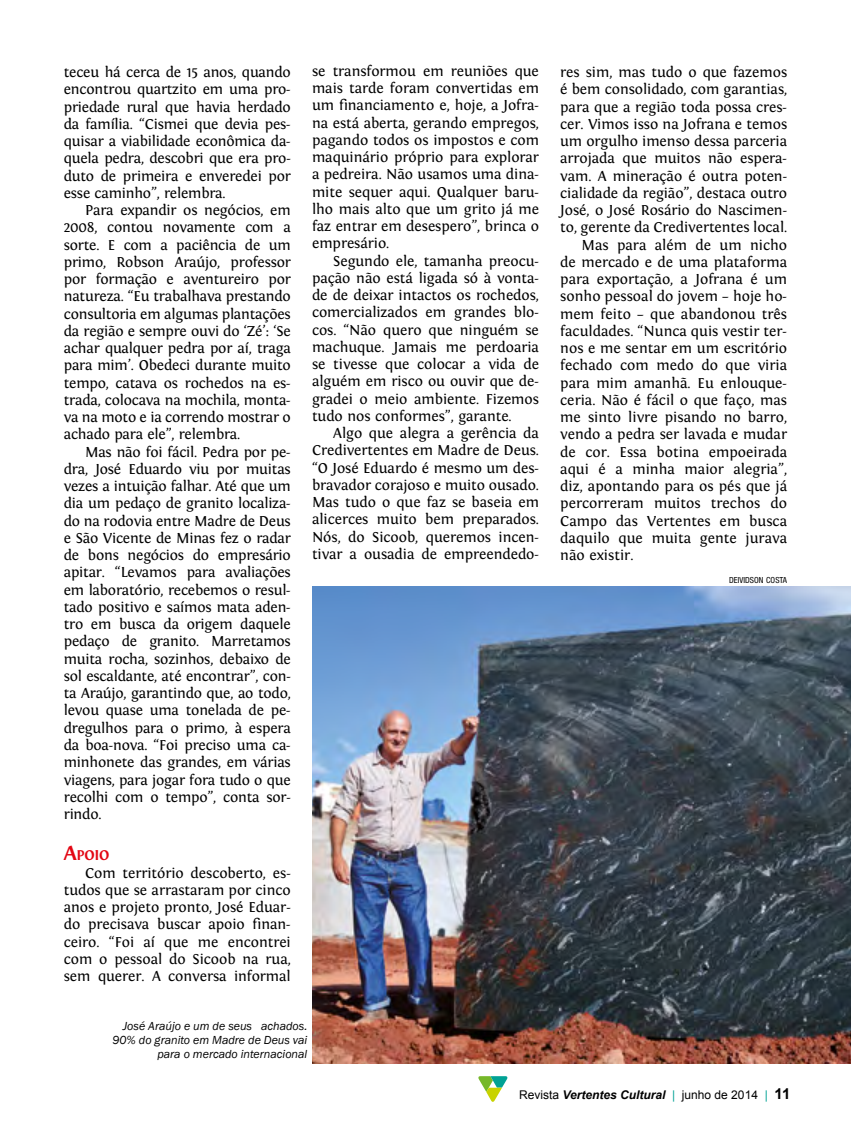
<style>
.page{position:relative;width:851px;height:1127px;background:#fff}
.page>*{position:absolute;margin:0;border:0;box-sizing:border-box;transform-origin:0 0}
.t1{font:15px/17.2px "Fontin";letter-spacing:-.005em;color:#000;text-align:justify}
.t2{font:700 14.7px "Fontin";color:#e30613}
.t3{font:italic 12px/13.8px "Franklin Gothic";color:#000;text-align:right}
.t4{font:12px "Arial";color:#000}
.t5{font:condensed 8.4px "Helvetica Neue LT Pro";color:#000}
.s1{font-size:21px}
.s2{font-weight:700;font-style:italic}
.s3{color:#00a295}
.s4{font-weight:700;font-size:15px}
</style>
<div class="page">
<svg style="left:478px;top:1076px;width:29px;height:26px"></svg>
<img style="left:312px;top:586px;width:538px;height:477px">
<p class="t1" style="left:64px;top:64px;width:228px">teceu há cerca de 15 anos, quando encontrou quartzito em uma pro&shy;priedade rural que havia herdado da família. “Cismei que devia pes&shy;quisar a viabilidade econômica da&shy;quela pedra, descobri que era pro&shy;duto de primeira e enveredei por esse caminho”, relembra.</p>
<p class="t1" style="left:64px;top:202px;width:228px;text-indent:21px">Para expandir os negócios, em 2008, contou novamente com a sorte. E com a paciência de um primo, Robson Araújo, professor por formação e aventureiro por natureza. “Eu trabalhava prestando consultoria em algumas plantações da região e sempre ouvi do ‘Zé’: ‘Se achar qualquer pedra por aí, traga para mim’. Obedeci durante muito tempo, catava os rochedos na es&shy;trada, colocava na mochila, monta&shy;va na moto e ia correndo mostrar o achado para ele”, relembra.</p>
<p class="t1" style="left:64px;top:443px;width:228px;text-indent:21px">Mas não foi fácil. Pedra por pe&shy;dra, José Eduardo viu por muitas vezes a intuição falhar. Até que um dia um pedaço de granito localiza&shy;do na rodovia entre Madre de Deus e São Vicente de Minas fez o radar de bons negócios do empresário apitar. “Levamos para avaliações em laboratório, recebemos o resul&shy;tado positivo e saímos mata aden&shy;tro em busca da origem daquele pedaço de granito. Marretamos muita rocha, sozinhos, debaixo de sol escaldante, até encontrar”, con&shy;ta Araújo, garantindo que, ao todo, levou quase uma tonelada de pe&shy;dregulhos para o primo, à espera da boa-nova. “Foi preciso uma ca&shy;minhonete das grandes, em várias viagens, para jogar fora tudo o que recolhi com o tempo”, conta sor&shy;rindo.</p>
<p class="t2" style="left:64px;top:847px;width:47px"><span class="s1">A</span>poio</p>
<p class="t1" style="left:64px;top:864px;width:228px;text-indent:21px">Com território descoberto, es&shy;tudos que se arrastaram por cinco anos e projeto pronto, José Eduar&shy;do precisava buscar apoio finan&shy;ceiro. “Foi aí que me encontrei com o pessoal do Sicoob na rua, sem querer. A conversa informal</p>
<p class="t1" style="left:312px;top:63px;width:228px">se transformou em reuniões que mais tarde foram convertidas em um financiamento e, hoje, a Jofra&shy;na está aberta, gerando empregos, pagando todos os impostos e com maquinário próprio para explorar a pedreira. Não usamos uma dina&shy;mite sequer aqui. Qualquer baru&shy;lho mais alto que um grito já me faz entrar em desespero”, brinca o empresário.</p>
<p class="t1" style="left:312px;top:252px;width:228px;text-indent:21px">Segundo ele, tamanha preocu&shy;pação não está ligada só à vonta&shy;de de deixar intactos os rochedos, comercializados em grandes blo&shy;cos. “Não quero que ninguém se machuque. Jamais me perdoaria se tivesse que colocar a vida de alguém em risco ou ouvir que de&shy;gradei o meio ambiente. Fizemos tudo nos conformes”, garante.</p>
<p class="t1" style="left:312px;top:425px;width:228px;text-indent:21px">Algo que alegra a gerência da Credivertentes em Madre de Deus. “O José Eduardo é mesmo um des&shy;bravador corajoso e muito ousado.<br>Mas tudo o que faz se baseia em alicerces muito bem preparados.<br>Nós, do Sicoob, queremos incen&shy;tivar a ousadia de empreendedo-</p>
<p class="t3" style="left:112px;top:1019px;width:196px">José Araújo e um de seus achados.<br>90% do granito em Madre de Deus vai para o mercado internacional</p>
<p class="t1" style="left:560px;top:64px;width:228px">res sim, mas tudo o que fazemos</p>
<p class="t1" style="left:560px;top:81px;width:228px">é bem consolidado, com garantias,</p>
<p class="t1" style="left:560px;top:98px;width:228px">para que a região toda possa cres-</p>
<p class="t1" style="left:560px;top:116px;width:228px">cer. Vimos isso na Jofrana e temos</p>
<p class="t1" style="left:560px;top:133px;width:228px">um orgulho imenso dessa parceria</p>
<p class="t1" style="left:560px;top:150px;width:228px">arrojada que muitos não espera-</p>
<p class="t1" style="left:560px;top:167px;width:228px">vam. A mineração é outra poten-</p>
<p class="t1" style="left:560px;top:185px;width:228px">cialidade da região”, destaca outro</p>
<p class="t1" style="left:560px;top:202px;width:228px">José, o José Rosário do Nascimen-</p>
<p class="t1" style="left:560px;top:219px;width:228px">to, gerente da Credivertentes local.</p>
<p class="t1" style="left:581px;top:236px;width:207px">Mas para além de um nicho</p>
<p class="t1" style="left:560px;top:254px;width:228px">de mercado e de uma plataforma</p>
<p class="t1" style="left:560px;top:271px;width:228px">para exportação, a Jofrana é um</p>
<p class="t1" style="left:560px;top:288px;width:228px">sonho pessoal do jovem – hoje ho-</p>
<p class="t1" style="left:560px;top:305px;width:228px">mem feito – que abandonou três</p>
<p class="t1" style="left:560px;top:323px;width:228px">faculdades. “Nunca quis vestir ter-</p>
<p class="t1" style="left:560px;top:340px;width:228px">nos e me sentar em um escritório</p>
<p class="t1" style="left:560px;top:357px;width:228px">fechado com medo do que viria</p>
<p class="t1" style="left:560px;top:374px;width:228px">para mim amanhã. Eu enlouque-</p>
<p class="t1" style="left:560px;top:392px;width:228px">ceria. Não é fácil o que faço, mas</p>
<p class="t1" style="left:560px;top:409px;width:228px">me sinto livre pisando no barro,</p>
<p class="t1" style="left:560px;top:426px;width:228px">vendo a pedra ser lavada e mudar</p>
<p class="t1" style="left:560px;top:443px;width:228px">de cor. Essa botina empoeirada</p>
<p class="t1" style="left:560px;top:461px;width:228px">aqui é a minha maior alegria”,</p>
<p class="t1" style="left:560px;top:478px;width:228px">diz, apontando para os pés que já</p>
<p class="t1" style="left:560px;top:495px;width:228px">percorreram muitos trechos do</p>
<p class="t1" style="left:560px;top:512px;width:228px">Campo das Vertentes em busca</p>
<p class="t1" style="left:560px;top:530px;width:228px">daquilo que muita gente jurava</p>
<p class="t1" style="left:560px;top:547px;width:75px">não existir.</p>
<p class="t5" style="left:729px;top:575px;width:59px">DEIVIDSON COSTA</p>
<p class="t4" style="left:519px;top:1087px;width:273px">Revista <span class="s2">Vertentes Cultural</span> <span class="s3">|</span> junho de 2014 <span class="s3">|</span> <span class="s4">11</span></p>
</div>
